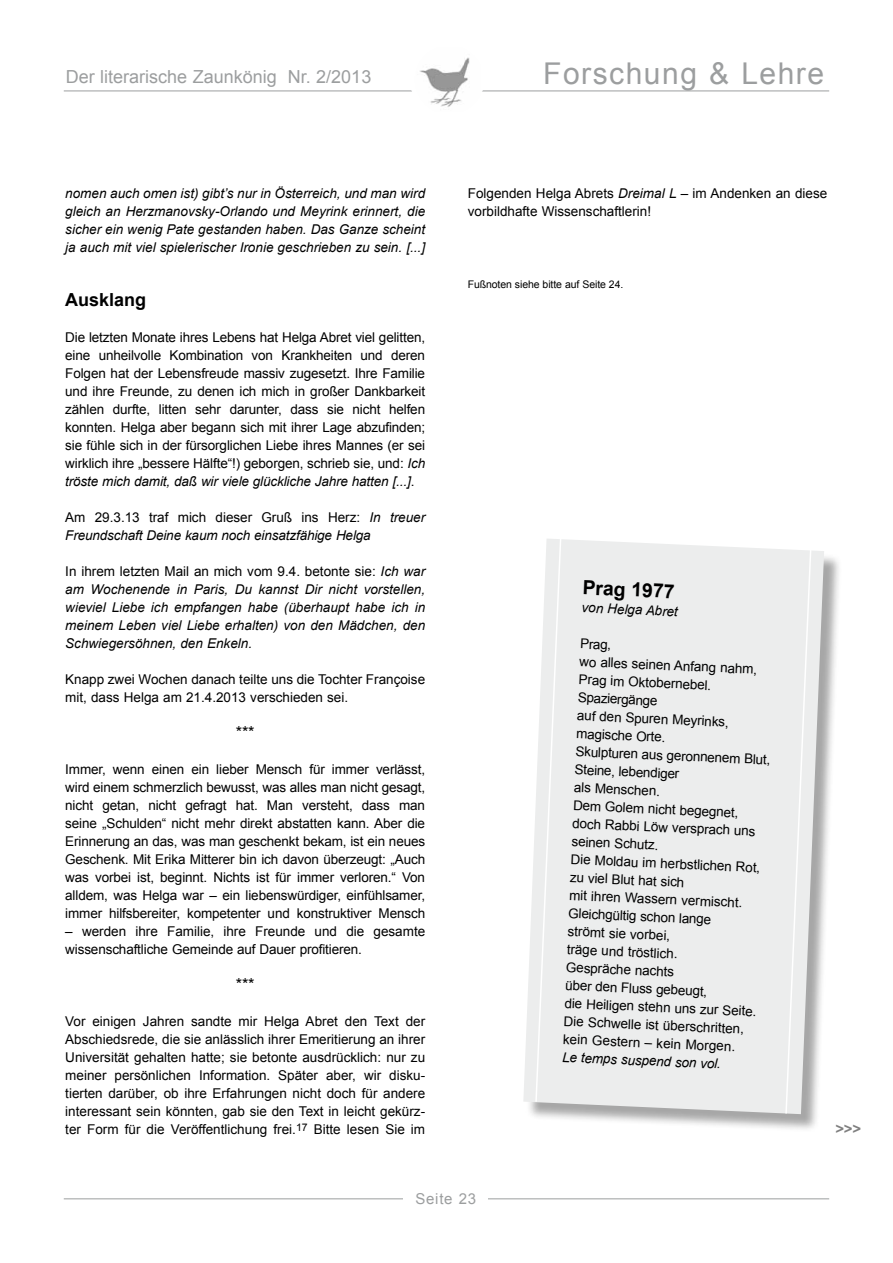
<style>
.page{position:relative;width:893px;height:1263px;background:#fff}
.page>*{position:absolute;margin:0;border:0;box-sizing:border-box;transform-origin:0 0}
.t1{font:30px "Arial";letter-spacing:.05em;color:#9c9e9f}
.t2{font:700 19.5px "Arial";color:#000}
.t3{font:18px "Arial";color:#9c9e9f}
.t4{font:700 18px "Arial";color:#000}
.t5{font:16.5px "Arial";color:#000}
.t6{font:15px "Arial";letter-spacing:.05em;color:#9c9e9f}
.t7{font:700 15px "Arial";color:#808080}
.t8{font:13.5px/18px "Arial";color:#000}
.t9{font:italic 13.5px/18px "Arial";color:#000;text-align:justify}
.t10{font:10.5px "Arial";letter-spacing:-.01em;color:#000}
.s1{font-style:italic}
.s2{font-style:normal}
</style>
<div class="page">
<div style="left:526px;top:541px;width:317px;height:592px;background:#000;opacity:.35"></div>
<div style="left:523px;top:539px;width:301px;height:575px;background:#eceded"></div>
<svg style="left:534px;top:539px;width:28px;height:564px"></svg>
<svg style="left:784px;top:546px;width:28px;height:569px;background:#e6e7e7"></svg>
<hr style="left:64px;top:91px;width:765px;height:1px;background:#9c9e9f">
<div style="left:410px;top:45px;width:69px;height:69px;background:#fff;border-radius:50%"></div>
<hr style="left:64px;top:1198px;width:765px;height:1px;background:#9c9e9f">
<div style="left:404px;top:1191px;width:84px;height:27px;background:#fff"></div>
<img style="left:420px;top:57px;width:60px;height:50px">
<div style="left:415px;top:45px;width:69px;height:69px;border:1px solid #fff;border-radius:50%"></div>
<h3 class="t3" style="left:66px;top:65px;width:307px">Der literarische Zaunkönig Nr. 2/2013</h3>
<h1 class="t1" style="left:543px;top:54px;width:282px">Forschung &amp; Lehre</h1>
<p class="t9" style="left:65px;top:184px;width:361px">nomen auch omen ist) gibt’s nur in Österreich, und man wird gleich an Herzmanovsky-Orlando und Meyrink erinnert, die sicher ein wenig Pate gestanden haben. Das Ganze scheint ja auch mit viel spielerischer Ironie geschrieben zu sein. [...]</p>
<h3 class="t4" style="left:65px;top:288px;width:83px">Ausklang</h3>
<p class="t8" style="left:65px;top:328px;width:361px;text-align:justify">Die letzten Monate ihres Lebens hat Helga Abret viel gelitten, eine unheilvolle Kombination von Krankheiten und deren Folgen hat der Lebensfreude massiv zugesetzt. Ihre Familie und ihre Freunde, zu denen ich mich in großer Dankbarkeit zählen durfte, litten sehr darunter, dass sie nicht helfen konnten. Helga aber begann sich mit ihrer Lage abzufinden; sie fühle sich in der fürsorglichen Liebe ihres Mannes (er sei wirklich ihre „bessere Hälfte“!) geborgen, schrieb sie, und: <span class="s1">Ich tröste mich damit, daß wir viele glückliche Jahre hatten [...]</span>.</p>
<p class="t9" style="left:65px;top:508px;width:361px"><span class="s2">Am 29.3.13 traf mich dieser Gruß ins Herz:</span> In treuer<br>Freundschaft Deine kaum noch einsatzfähige Helga</p>
<p class="t9" style="left:65px;top:562px;width:361px"><span class="s2">In ihrem letzten Mail an mich vom 9.4. betonte sie:</span> Ich war am Wochenende in Paris, Du kannst Dir nicht vorstellen, wieviel Liebe ich empfangen habe (überhaupt habe ich in meinem Leben viel Liebe erhalten) von den Mädchen, den Schwiegersöhnen, den Enkeln.</p>
<p class="t8" style="left:65px;top:670px;width:361px">Knapp zwei Wochen danach teilte uns die Tochter Françoise mit, dass Helga am 21.4.2013 verschieden sei.</p>
<p class="t5" style="left:236px;top:721px;width:20px">***</p>
<p class="t8" style="left:65px;top:760px;width:361px;text-align:justify">Immer, wenn einen ein lieber Mensch für immer verlässt, wird einem schmerzlich bewusst, was alles man nicht gesagt, nicht getan, nicht gefragt hat. Man versteht, dass man seine „Schulden“ nicht mehr direkt abstatten kann. Aber die Erinnerung an das, was man geschenkt bekam, ist ein neues Geschenk. Mit Erika Mitterer bin ich davon überzeugt: „Auch was vorbei ist, beginnt. Nichts ist für immer verloren.“ Von alldem, was Helga war – ein liebenswürdiger, einfühlsamer, immer hilfsbereiter, kompetenter und konstruktiver Mensch</p>
<p class="t8" style="left:65px;top:922px;width:361px">– werden ihre Familie, ihre Freunde und die gesamte wissenschaftliche Gemeinde auf Dauer profitieren.</p>
<p class="t5" style="left:236px;top:973px;width:20px">***</p>
<p class="t8" style="left:65px;top:1012px;width:361px;text-align:justify">Vor einigen Jahren sandte mir Helga Abret den Text der Abschiedsrede, die sie anlässlich ihrer Emeritierung an ihrer Universität gehalten hatte; sie betonte ausdrücklich: nur zu meiner persönlichen Information. Später aber, wir disku&shy;tierten darüber, ob ihre Erfahrungen nicht doch für andere interessant sein könnten, gab sie den Text in leicht gekürz&shy;ter Form für die Veröffentlichung frei.<sup>17</sup> Bitte lesen Sie im</p>
<p class="t8" style="left:468px;top:184px;width:361px">Folgenden Helga Abrets <span class="s1">Dreimal L –</span> im Andenken an diese vorbildhafte Wissenschaftlerin!</p>
<p class="t10" style="left:468px;top:277px;width:157px">Fußnoten siehe bitte auf Seite 24.</p>
<h2 class="t2" style="left:583px;top:575px;width:93px;rotate:2deg">Prag 1977</h2>
<p class="t9" style="left:582px;top:598px;width:98px;rotate:3deg">von Helga Abret</p>
<p class="t8" style="left:581px;top:634px;width:197px;rotate:3deg">Prag,<br>wo alles seinen Anfang nahm,<br>Prag im Oktobernebel.<br>Spaziergänge<br>auf den Spuren Meyrinks, magische Orte.<br>Skulpturen aus geronnenem Blut,<br>Steine, lebendiger<br>als Menschen.<br>Dem Golem nicht begegnet, doch Rabbi Löw versprach uns seinen Schutz.<br>Die Moldau im herbstlichen Rot, zu viel Blut hat sich<br>mit ihren Wassern vermischt.<br>Gleichgültig schon lange<br>strömt sie vorbei,<br>träge und tröstlich.<br>Gespräche nachts<br>über den Fluss gebeugt,<br>die Heiligen stehn uns zur Seite.<br>Die Schwelle ist überschritten, kein Gestern – kein Morgen.</p>
<p class="t9" style="left:563px;top:1047px;width:160px;rotate:3deg">Le temps suspend son vol.</p>
<p class="t7" style="left:836px;top:1119px;width:27px">&gt;&gt;&gt;</p>
<p class="t6" style="left:415px;top:1188px;width:62px">Seite 23</p>
</div>
